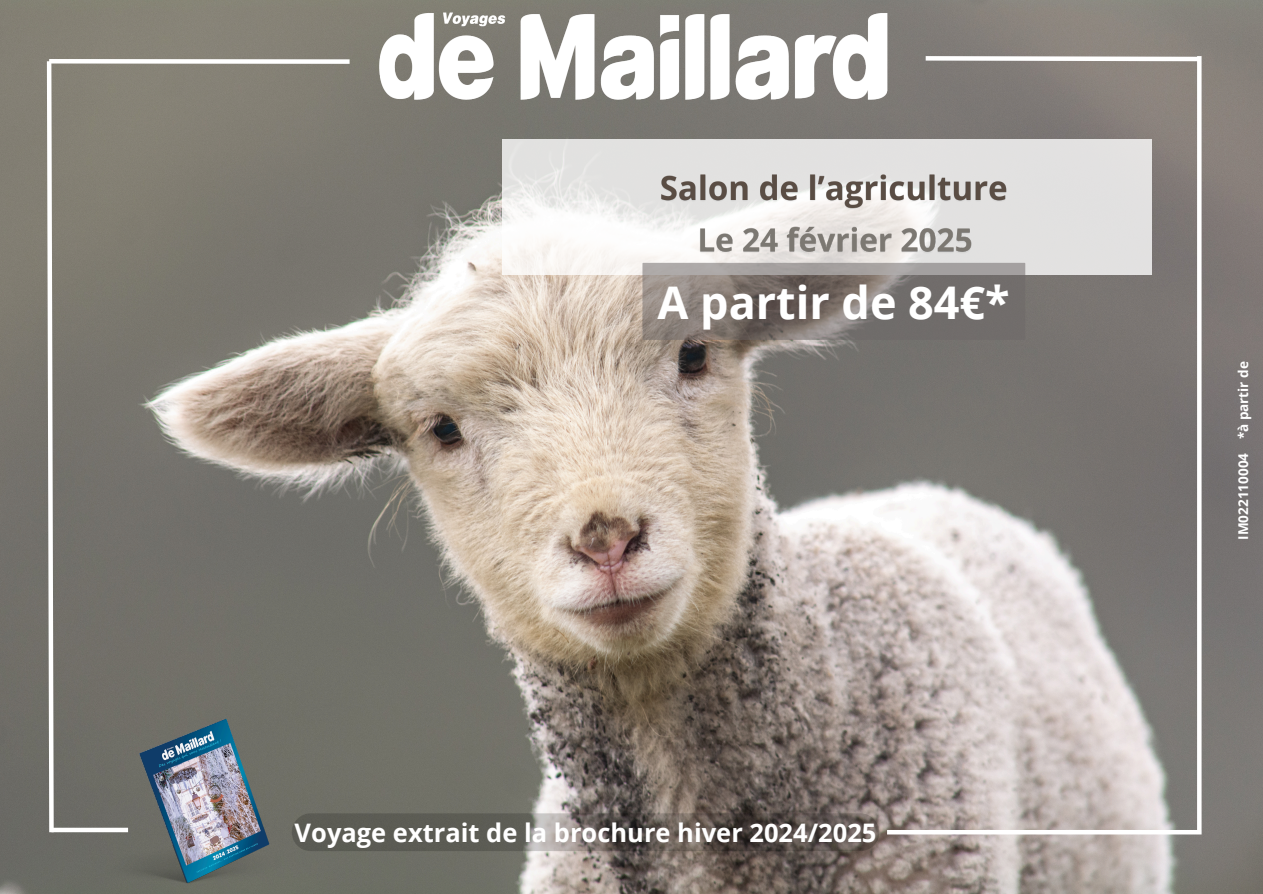
<style>
.page{position:relative;width:1263px;height:894px;background:#fff}
.page>*{position:absolute;margin:0;border:0;box-sizing:border-box;transform-origin:0 0}
.t1{font:700 45px "Open Sans";color:#fff}
.t2{font:700 25.5px "Open Sans";color:#fff}
.t3{font:700 13.5px "Open Sans";letter-spacing:.005em;color:#fff}
</style>
<div class="page">
<img style="left:0;top:0;width:1263px;height:893px">
<div style="left:49px;top:59px;width:301px;height:5px;background:#fff"></div>
<svg style="left:45px;top:57px;width:11px;height:779px"></svg>
<hr style="left:1197px;top:56px;width:4px;height:773px;background:#fff">
<svg style="left:921px;top:54px;width:283px;height:9px"></svg>
<div style="left:51px;top:827px;width:77px;height:5px;background:#fff"></div>
<div style="left:887px;top:829px;width:314px;height:5px;background:#fff"></div>
<svg style="left:502px;top:139px;width:650px;height:136px;fill:#e2e1e1"></svg>
<img style="left:380px;top:13px;width:507px;height:86px">
<img style="left:83px;top:709px;width:211px;height:184px">
<div style="left:642px;top:263px;width:383px;height:77px;background:#6d6868;opacity:.53"></div>
<img style="left:658px;top:164px;width:353px;height:49px">
<img style="left:697px;top:219px;width:276px;height:43px">
<svg style="left:292px;top:813px;width:587px;height:37px;background:#625d57"></svg>
<p class="t1" style="left:658px;top:270px;width:354px">A partir de 84€*</p>
<h4 class="t2" style="left:295px;top:814px;width:583px">Voyage extrait de la brochure hiver 2024/2025</h4>
<p class="t3" style="left:1234px;top:439px;width:79px;rotate:-90deg">*à partir de</p>
<h3 class="t3" style="left:1234px;top:540px;width:88px;rotate:-90deg">IM022110004</h3>
</div>
